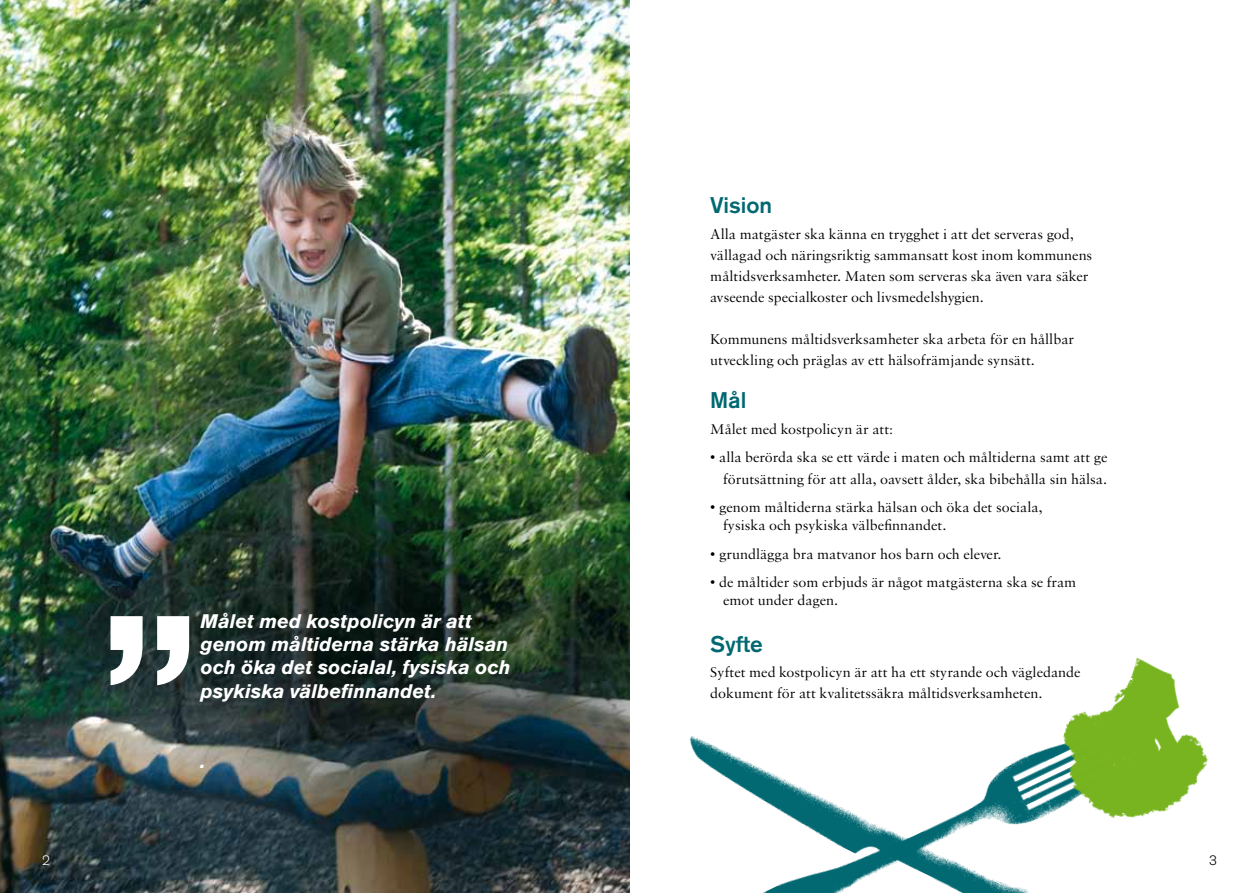
<style>
.page{position:relative;width:1259px;height:893px;background:#fff}
.page>*{position:absolute;margin:0;border:0;box-sizing:border-box;transform-origin:0 0}
.t1{font:700 202.5px "Akzidenz Grotesk BE";color:#fff}
.t2{font:500 22.5px "Akzidenz Grotesk BE";color:#006871}
.t3{font:italic 700 19.5px/23.4px "Akzidenz Grotesk BE";color:#fff}
.t4{font:15px/21px "Sabon";color:#000}
.t5{font:300 13.5px "Akzidenz Grotesk BE";color:#fff}
.t6{font:300 13.5px "Akzidenz Grotesk BE";color:#000}
</style>
<div class="page">
<img style="left:0;top:0;width:629px;height:893px">
<img style="left:689px;top:736px;width:347px;height:157px">
<img style="left:1036px;top:657px;width:172px;height:163px">
<h1 class="t1" style="left:101px;top:571px;width:98px">”</h1>
<h3 class="t3" style="left:201px;top:609px;width:311px">Målet med kostpolicyn är att genom måltiderna stärka hälsan och öka det socialal, fysiska och psykiska välbefinnandet.</h3>
<h3 class="t3" style="left:201px;top:749px;width:6px">.</h3>
<h2 class="t2" style="left:710px;top:192px;width:63px">Vision</h2>
<p class="t4" style="left:710px;top:223px;width:383px">Alla matgäster ska känna en trygghet i att det serveras god, vällagad och näringsriktig sammansatt kost inom kommunens måltidsverksamheter. Maten som serveras ska även vara säker avseende specialkoster och livsmedelshygien.</p>
<p class="t4" style="left:710px;top:328px;width:365px">Kommunens måltidsverksamheter ska arbeta för en hållbar utveckling och präglas av ett hälsofrämjande synsätt.</p>
<h2 class="t2" style="left:710px;top:387px;width:38px">Mål</h2>
<p class="t4" style="left:710px;top:418px;width:184px">Målet med kostpolicyn är att:</p>
<p class="t4" style="left:710px;top:447px;width:399px;text-align:right">• alla berörda ska se ett värde i maten och måltiderna samt att ge förutsättning för att alla, oavsett ålder, ska bibehålla sin hälsa.</p>
<p class="t4" style="left:723px;top:498px;width:321px;line-height:18px;text-indent:-13px">• genom måltiderna stärka hälsan och öka det sociala, fysiska och psykiska välbefinnandet.</p>
<p class="t4" style="left:710px;top:543px;width:293px">• grundlägga bra matvanor hos barn och elever.</p>
<p class="t4" style="left:723px;top:573px;width:355px;line-height:18px;text-indent:-13px">• de måltider som erbjuds är något matgästerna ska se fram emot under dagen.</p>
<h2 class="t2" style="left:710px;top:630px;width:54px">Syfte</h2>
<p class="t4" style="left:710px;top:661px;width:372px">Syftet med kostpolicyn är att ha ett styrande och vägledande dokument för att kvalitetssäkra måltidsverksamheten.</p>
<p class="t5" style="left:42px;top:852px;width:9px">2</p>
<p class="t6" style="left:1209px;top:852px;width:9px">3</p>
</div>
